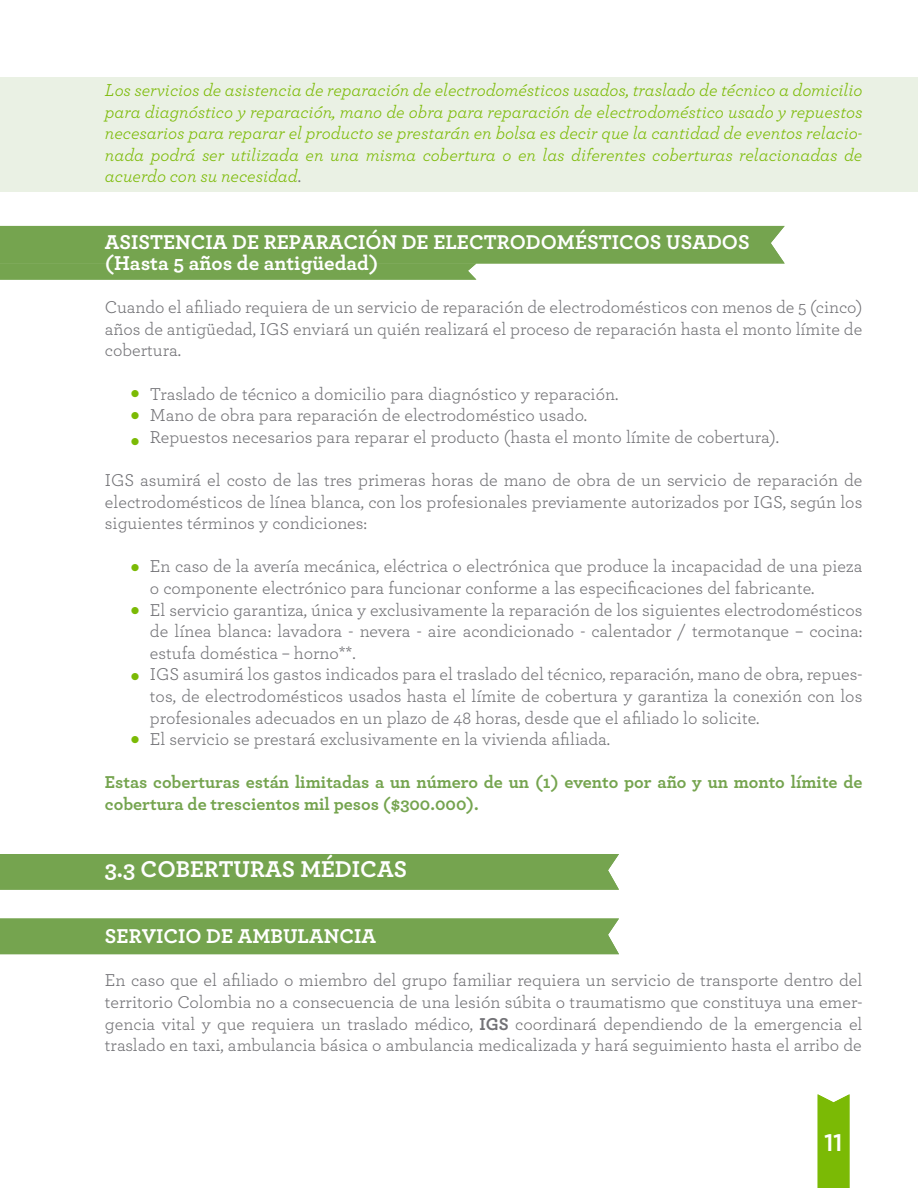
<style>
.page{position:relative;width:918px;height:1188px;background:#fff}
.page>*{position:absolute;margin:0;border:0;box-sizing:border-box;transform-origin:0 0}
.t1{font:700 24px "Archer";color:#fff}
.t2{font:500 24px "Gotham";color:#fff}
.t3{font:700 21px/21px "Archer";color:#fff}
.t4{font:18px/21.6px "Archer";color:#727276;text-align:justify}
.t5{font:italic 18px/21.6px "Archer";color:#7bba05;text-align:justify}
.t6{font:700 18px/21.6px "Archer";color:#75a44f}
.s1{font-style:normal;color:#727276}
.s2{font-weight:700}
</style>
<div class="page">
<div style="left:0;top:854px;width:619px;height:36px;background:#75a44f"></div>
<div style="left:0;top:919px;width:619px;height:35px;background:#75a44f"></div>
<svg style="left:0;top:226px;width:785px;height:54px;background:#86af65"></svg>
<div style="left:818px;top:1094px;width:31px;height:94px;background:#7bba05"></div>
<div style="left:0;top:77px;width:918px;height:115px;background:#eaf1e4"></div>
<p class="t5" style="left:105px;top:78px;width:759px">Los servicios de asistencia de reparación de electrodomésticos usados, traslado de técnico a domicilio para diagnóstico y reparación, mano de obra para reparación de electrodoméstico usado y repuestos necesarios para reparar el producto se prestarán en bolsa es decir que la cantidad de eventos relacio&shy;nada podrá ser utilizada en una misma cobertura o en las diferentes coberturas relacionadas de acuerdo con su necesidad<span class="s1">.</span></p>
<p class="t3" style="left:105px;top:230px;width:646px">ASISTENCIA DE REPARACIÓN DE ELECTRODOMÉSTICOS USADOS (Hasta 5 años de antigüedad)</p>
<p class="t4" style="left:105px;top:296px;width:759px">Cuando el afiliado requiera de un servicio de reparación de electrodomésticos con menos de 5 (cinco) años de antigüedad, IGS enviará un quién realizará el proceso de reparación hasta el monto límite de cobertura.</p>
<p class="t4" style="left:150px;top:382px;width:631px;text-align:left">Traslado de técnico a domicilio para diagnóstico y reparación.<br>Mano de obra para reparación de electrodoméstico usado.<br>Repuestos necesarios para reparar el producto (hasta el monto límite de cobertura).</p>
<p class="t4" style="left:105px;top:468px;width:759px">IGS asumirá el costo de las tres primeras horas de mano de obra de un servicio de reparación de electrodomésticos de línea blanca, con los profesionales previamente autorizados por IGS, según los siguientes términos y condiciones:</p>
<p class="t4" style="left:150px;top:555px;width:714px;text-align:left">En caso de la avería mecánica, eléctrica o electrónica que produce la incapacidad de una pieza o componente electrónico para funcionar conforme a las especificaciones del fabricante.<br>El servicio garantiza, única y exclusivamente la reparación de los siguientes electrodomésticos de línea blanca: lavadora - nevera - aire acondicionado - calentador / termotanque – cocina: estufa doméstica – horno**.<br>IGS asumirá los gastos indicados para el traslado del técnico, reparación, mano de obra, repues&shy;tos, de electrodomésticos usados hasta el límite de cobertura y garantiza la conexión con los profesionales adecuados en un plazo de 48 horas, desde que el afiliado lo solicite.<br>El servicio se prestará exclusivamente en la vivienda afiliada.</p>
<p class="t6" style="left:105px;top:771px;width:759px">Estas coberturas están limitadas a un número de un (1) evento por año y un monto límite de cobertura de trescientos mil pesos ($300.000).</p>
<h1 class="t1" style="left:105px;top:850px;width:304px">3.3 COBERTURAS MÉDICAS</h1>
<p class="t3" style="left:105px;top:924px;width:273px">SERVICIO DE AMBULANCIA</p>
<p class="t4" style="left:105px;top:969px;width:759px">En caso que el afiliado o miembro del grupo familiar requiera un servicio de transporte dentro del territorio Colombia no a consecuencia de una lesión súbita o traumatismo que constituya una emer&shy;gencia vital y que requiera un traslado médico, <span class="s2">IGS</span> coordinará dependiendo de la emergencia el traslado en taxi, ambulancia básica o ambulancia medicalizada y hará seguimiento hasta el arribo de</p>
<h1 class="t2" style="left:824px;top:1129px;width:20px">11</h1>
</div>
